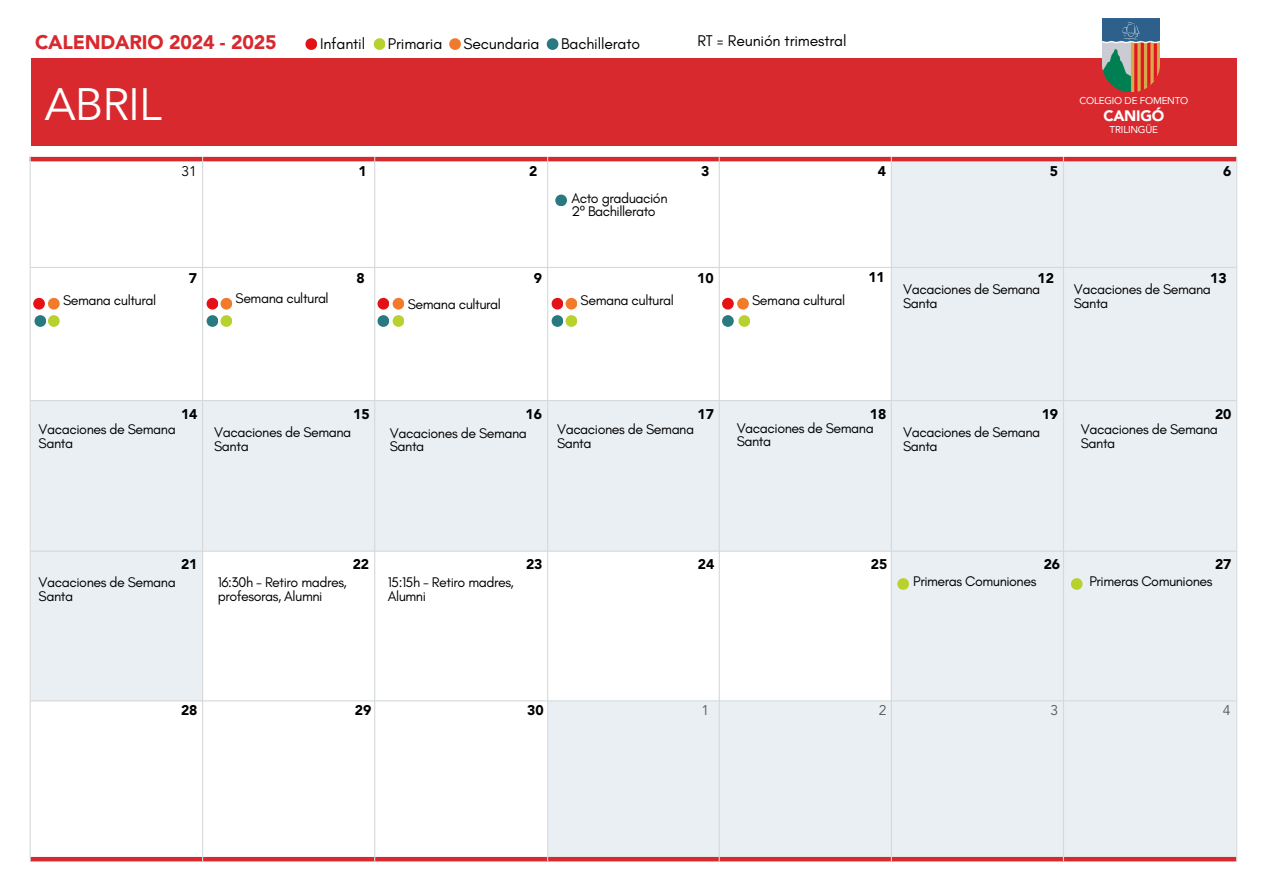
<style>
.page{position:relative;width:1263px;height:894px;background:#fff}
.page>*{position:absolute;margin:0;border:0;box-sizing:border-box;transform-origin:0 0}
.t1{font:45px "Avenir LT Std";letter-spacing:-.02em;color:#fff}
.t2{font:900 19.5px "Avenir LT Std";letter-spacing:-.01em;color:#d8292f}
.t3{font:15.75px "Glacial Indifference";letter-spacing:-.01em;color:#000}
.t4{font:900 15px "Avenir LT Std";letter-spacing:-.02em;color:#fff}
.t5{font:14.25px/13.5px "Glacial Indifference";letter-spacing:-.03em;color:#000}
.t6{font:900 13.95px "Avenir LT Std";color:#000}
.t7{font:13.95px "Avenir LT Std";color:#575756}
.t8{font:13.95px "Avenir LT Std";color:#000}
.t9{font:9.9px "Avenir LT Std";letter-spacing:-.02em;color:#fff}
.t10{font:9.75px "Avenir LT Std";letter-spacing:-.02em;color:#fff}
.s1{font-family:"Noto Sans"}
</style>
<div class="page">
<div style="left:31px;top:58px;width:1205px;height:88px;background:#d8292f"></div>
<svg style="left:305px;top:38px;width:12px;height:11px"></svg>
<svg style="left:374px;top:38px;width:11px;height:11px"></svg>
<svg style="left:449px;top:38px;width:11px;height:11px"></svg>
<svg style="left:547px;top:38px;width:11px;height:11px"></svg>
<div style="left:31px;top:527px;width:172px;height:173px;background:#eaeff3"></div>
<div style="left:31px;top:400px;width:869px;height:151px;background:#eaeff3"></div>
<div style="left:548px;top:701px;width:386px;height:156px;background:#eaeff3"></div>
<div style="left:891px;top:161px;width:345px;height:695px;background:#eaeff3"></div>
<hr style="left:30px;top:157px;width:1207px;height:4px;background:#d8292f">
<div style="left:30px;top:856px;width:1206px;height:5px;background:#d8292f"></div>
<hr style="left:202px;top:157px;width:1px;height:704px;background:#d5d9db">
<hr style="left:30px;top:157px;width:1px;height:703px;background:#d5d9db">
<hr style="left:374px;top:157px;width:1px;height:704px;background:#d5d9db">
<hr style="left:547px;top:157px;width:1px;height:704px;background:#d5d9db">
<hr style="left:719px;top:157px;width:1px;height:704px;background:#d5d9db">
<hr style="left:891px;top:157px;width:1px;height:704px;background:#d5d9db">
<hr style="left:1063px;top:157px;width:1px;height:704px;background:#d5d9db">
<hr style="left:1236px;top:157px;width:1px;height:704px;background:#d5d9db">
<hr style="left:30px;top:267px;width:1206px;height:1px;background:#d5d9db">
<hr style="left:30px;top:400px;width:1206px;height:1px;background:#d5d9db">
<hr style="left:30px;top:550px;width:1206px;height:1px;background:#d5d9db">
<hr style="left:30px;top:700px;width:1206px;height:1px;background:#d5d9db">
<img style="left:1102px;top:19px;width:58px;height:73px">
<svg style="left:555px;top:194px;width:12px;height:12px"></svg>
<svg style="left:33px;top:298px;width:26px;height:11px"></svg>
<svg style="left:34px;top:315px;width:25px;height:11px"></svg>
<svg style="left:207px;top:298px;width:25px;height:11px"></svg>
<svg style="left:207px;top:315px;width:25px;height:11px"></svg>
<svg style="left:377px;top:298px;width:27px;height:11px"></svg>
<svg style="left:377px;top:315px;width:27px;height:11px"></svg>
<svg style="left:552px;top:298px;width:25px;height:11px"></svg>
<svg style="left:722px;top:298px;width:26px;height:11px"></svg>
<svg style="left:897px;top:578px;width:12px;height:11px"></svg>
<svg style="left:1071px;top:578px;width:11px;height:11px"></svg>
<svg style="left:552px;top:315px;width:25px;height:11px"></svg>
<svg style="left:722px;top:315px;width:28px;height:11px"></svg>
<h4 class="t2" style="left:35px;top:34px;width:243px">CALENDARIO 2024 - 2025</h4>
<p class="t1" style="left:45px;top:86px;width:118px">ABRIL</p>
<h4 class="t3" style="left:320px;top:34px;width:47px">Infantil</h4>
<h2 class="t3" style="left:388px;top:34px;width:56px">Primaria</h2>
<h4 class="t3" style="left:463px;top:34px;width:78px">Secundaria</h4>
<h4 class="t3" style="left:561px;top:34px;width:81px">Bachillerato</h4>
<p class="t3" style="left:697px;top:31px;width:151px">RT = Reunión trimestral</p>
<p class="t8" style="left:182px;top:165px;width:17px">31</p>
<p class="t6" style="left:358px;top:165px;width:10px">1</p>
<p class="t6" style="left:529px;top:165px;width:10px">2</p>
<p class="t6" style="left:701px;top:165px;width:10px">3</p>
<h4 class="t5" style="left:571px;top:191px;width:98px">Acto graduación<br>2<span class="s1">º</span> Bachillerato</h4>
<h4 class="t6" style="left:878px;top:165px;width:10px">4</h4>
<h4 class="t6" style="left:1050px;top:165px;width:10px">5</h4>
<p class="t10" style="left:1079px;top:97px;width:110px">COLEGIO DE FOMENTO</p>
<p class="t4" style="left:1103px;top:110px;width:62px">CANIGÓ</p>
<p class="t9" style="left:1110px;top:125px;width:50px">TRILINGÜE</p>
<p class="t6" style="left:1223px;top:165px;width:10px">6</p>
<p class="t6" style="left:189px;top:272px;width:10px">7</p>
<p class="t6" style="left:356px;top:272px;width:10px">8</p>
<p class="t6" style="left:697px;top:272px;width:18px">10</p>
<p class="t6" style="left:868px;top:272px;width:18px">11</p>
<h1 class="t6" style="left:1038px;top:272px;width:18px">12</h1>
<p class="t6" style="left:1210px;top:272px;width:18px">13</p>
<h4 class="t6" style="left:534px;top:272px;width:10px">9</h4>
<h4 class="t5" style="left:903px;top:283px;width:139px">Vacaciones de Semana<br>Santa</h4>
<h4 class="t5" style="left:1074px;top:283px;width:139px">Vacaciones de Semana<br>Santa</h4>
<p class="t5" style="left:63px;top:293px;width:95px">Semana cultural</p>
<p class="t5" style="left:236px;top:291px;width:95px">Semana cultural</p>
<p class="t5" style="left:752px;top:293px;width:95px">Semana cultural</p>
<p class="t5" style="left:408px;top:297px;width:95px">Semana cultural</p>
<p class="t5" style="left:581px;top:293px;width:95px">Semana cultural</p>
<h3 class="t6" style="left:181px;top:408px;width:18px">14</h3>
<p class="t6" style="left:353px;top:408px;width:18px">15</p>
<p class="t6" style="left:525px;top:408px;width:18px">16</p>
<p class="t6" style="left:697px;top:408px;width:18px">17</p>
<p class="t6" style="left:870px;top:408px;width:18px">18</p>
<h4 class="t6" style="left:1042px;top:408px;width:18px">19</h4>
<p class="t6" style="left:1215px;top:408px;width:18px">20</p>
<p class="t5" style="left:737px;top:421px;width:139px">Vacaciones de Semana<br>Santa</p>
<h4 class="t5" style="left:39px;top:422px;width:139px">Vacaciones de Semana<br>Santa</h4>
<h4 class="t5" style="left:214px;top:425px;width:139px">Vacaciones de Semana<br>Santa</h4>
<p class="t5" style="left:390px;top:426px;width:139px">Vacaciones de Semana<br>Santa</p>
<p class="t5" style="left:557px;top:422px;width:139px">Vacaciones de Semana<br>Santa</p>
<p class="t5" style="left:903px;top:425px;width:139px">Vacaciones de Semana<br>Santa</p>
<p class="t5" style="left:1081px;top:422px;width:139px">Vacaciones de Semana<br>Santa</p>
<h4 class="t6" style="left:181px;top:558px;width:18px">21</h4>
<p class="t6" style="left:353px;top:558px;width:18px">22</p>
<h4 class="t6" style="left:526px;top:558px;width:18px">23</h4>
<p class="t6" style="left:698px;top:558px;width:18px">24</p>
<h4 class="t6" style="left:871px;top:558px;width:18px">25</h4>
<p class="t6" style="left:1044px;top:558px;width:18px">26</p>
<p class="t6" style="left:1215px;top:558px;width:18px">27</p>
<p class="t5" style="left:39px;top:575px;width:139px">Vacaciones de Semana<br>Santa</p>
<p class="t5" style="left:218px;top:575px;width:131px">16:30h - Retiro madres, profesoras, Alumni</p>
<p class="t5" style="left:388px;top:575px;width:128px">15:15h - Retiro madres,<br>Alumni</p>
<p class="t5" style="left:913px;top:574px;width:125px">Primeras Comuniones</p>
<p class="t5" style="left:1089px;top:574px;width:125px">Primeras Comuniones</p>
<h4 class="t6" style="left:181px;top:704px;width:18px">28</h4>
<p class="t6" style="left:355px;top:704px;width:18px">29</p>
<p class="t6" style="left:527px;top:704px;width:18px">30</p>
<p class="t7" style="left:701px;top:704px;width:9px">1</p>
<p class="t7" style="left:879px;top:704px;width:9px">2</p>
<p class="t7" style="left:1050px;top:704px;width:9px">3</p>
<p class="t7" style="left:1223px;top:704px;width:9px">4</p>
</div>
